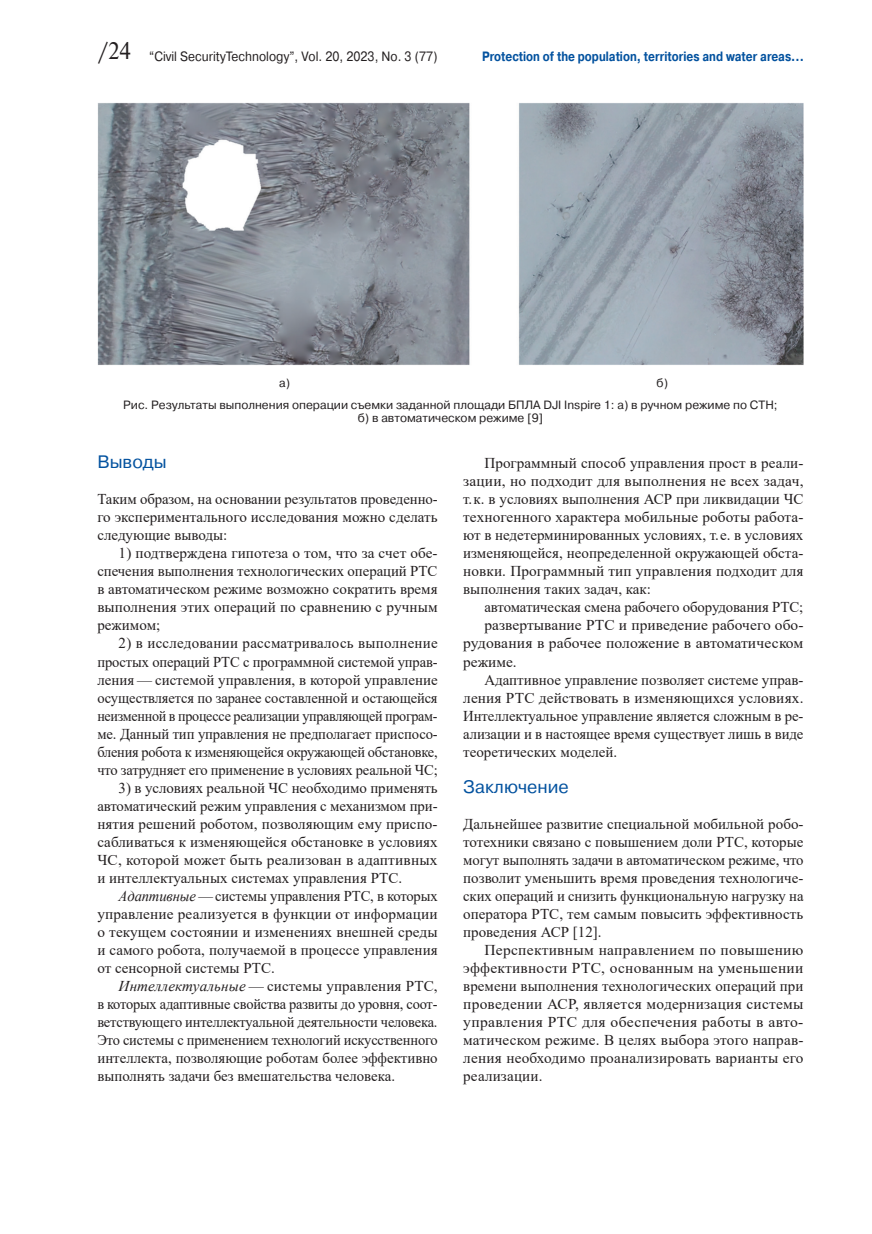
<style>
.page{position:relative;width:872px;height:1234px;background:#fff}
.page>*{position:absolute;margin:0;border:0;box-sizing:border-box;transform-origin:0 0}
.glava{font:18px "Pragmatica C";color:#03529f}
.BODY{font:15px/18px "Times New Roman";color:#231f20;text-align:justify}
.t1{font:700 13.5px "Pragmatica C";color:#03529f;scale:.82 1}
.t2{font:13.5px "Pragmatica C";color:#231f20;scale:.9 1}
.PODRIS{font:12px/13.5px "Pragmatica C";color:#231f20;text-align:center}
.s1{font-family:"Newton C";font-size:24px}
.s2{font-style:italic}
</style>
<div class="page">
<img style="left:97px;top:103px;width:707px;height:262px">
<p class="t2" style="left:98px;top:49px;width:379px"><span class="s1">/24</span> “Civil SecurityTechnology”, Vol. 20, 2023, No. 3 (77)</p>
<p class="t1" style="left:482px;top:48px;width:394px">Protection of the population, territories and water areas...</p>
<p class="PODRIS" style="left:279px;top:376px;width:13px">а)</p>
<p class="PODRIS" style="left:656px;top:376px;width:13px">б)</p>
<p class="PODRIS" style="left:123px;top:398px;width:656px">Рис. Результаты выполнения операции съемки заданной площади БПЛА DJI Inspire 1: а) в ручном режиме по СТН; б) в автоматическом режиме [9]</p>
<p class="glava" style="left:97px;top:452px;width:71px">Выводы</p>
<p class="BODY" style="left:97px;top:490px;width:342px">Таким образом, на основании результатов проведенно&shy;го экспериментального исследования можно сделать следующие выводы:</p>
<p class="BODY" style="left:97px;top:544px;width:342px;text-indent:21px">1) подтверждена гипотеза о том, что за счет обе&shy;спечения выполнения технологических операций РТС в автоматическом режиме возможно сократить время выполнения этих операций по сравнению с ручным режимом;</p>
<p class="BODY" style="left:97px;top:634px;width:342px;text-indent:21px">2) в исследовании рассматривалось выполнение простых операций РТС с программной системой управ&shy;ления — системой управления, в которой управление осуществляется по заранее составленной и остающейся неизменной в процессе реализации управляющей програм&shy;ме. Данный тип управления не предполагает приспосо&shy;бления робота к изменяющейся окружающей обстановке, что затрудняет его применение в условиях реальной ЧС;</p>
<p class="BODY" style="left:97px;top:778px;width:342px;text-indent:21px">3) в условиях реальной ЧС необходимо применять автоматический режим управления с механизмом при&shy;нятия решений роботом, позволяющим ему приспо&shy;сабливаться к изменяющейся обстановке в условиях ЧС, которой может быть реализован в адаптивных и интеллектуальных системах управления РТС.</p>
<p class="BODY" style="left:97px;top:886px;width:342px;text-indent:21px"><span class="s2">Адаптивные</span> — системы управления РТС, в которых управление реализуется в функции от информации о текущем состоянии и изменениях внешней среды и самого робота, получаемой в процессе управления от сенсорной системы РТС.</p>
<p class="BODY" style="left:97px;top:976px;width:342px;text-indent:21px"><span class="s2">Интеллектуальные</span> — системы управления РТС, в которых адаптивные свойства развиты до уровня, соот&shy;ветствующего интеллектуальной деятельности человека.<br>Это системы с применением технологий искусственного интеллекта, позволяющие роботам более эффективно выполнять задачи без вмешательства человека.</p>
<p class="BODY" style="left:463px;top:454px;width:342px;text-indent:21px">Программный способ управления прост в реали&shy;зации, но подходит для выполнения не всех задач, т. к. в условиях выполнения АСР при ликвидации ЧС техногенного характера мобильные роботы работа&shy;ют в недетерминированных условиях, т. е. в условиях изменяющейся, неопределенной окружающей обста&shy;новки. Программный тип управления подходит для выполнения таких задач, как:</p>
<p class="BODY" style="left:484px;top:598px;width:320px">автоматическая смена рабочего оборудования РТС;</p>
<p class="BODY" style="left:463px;top:616px;width:342px;text-indent:21px">развертывание РТС и приведение рабочего обо&shy;рудования в рабочее положение в автоматическом режиме.</p>
<p class="BODY" style="left:463px;top:670px;width:342px;text-indent:21px">Адаптивное управление позволяет системе управ&shy;ления РТС действовать в изменяющихся условиях.<br>Интеллектуальное управление является сложным в ре&shy;ализации и в настоящее время существует лишь в виде теоретических моделей.</p>
<p class="glava" style="left:463px;top:776px;width:107px">Заключение</p>
<p class="BODY" style="left:463px;top:814px;width:342px">Дальнейшее развитие специальной мобильной робо&shy;тотехники связано с повышением доли РТС, которые могут выполнять задачи в автоматическом режиме, что позволит уменьшить время проведения технологиче&shy;ских операций и снизить функциональную нагрузку на оператора РТС, тем самым повысить эффективность проведения АСР [12].</p>
<p class="BODY" style="left:463px;top:940px;width:342px;text-indent:21px">Перспективным направлением по повышению эффективности РТС, основанным на уменьшении времени выполнения технологических операций при проведении АСР, является модернизация системы управления РТС для обеспечения работы в авто&shy;матическом режиме. В целях выбора этого направ&shy;ления необходимо проанализировать варианты его реализации.</p>
</div>
